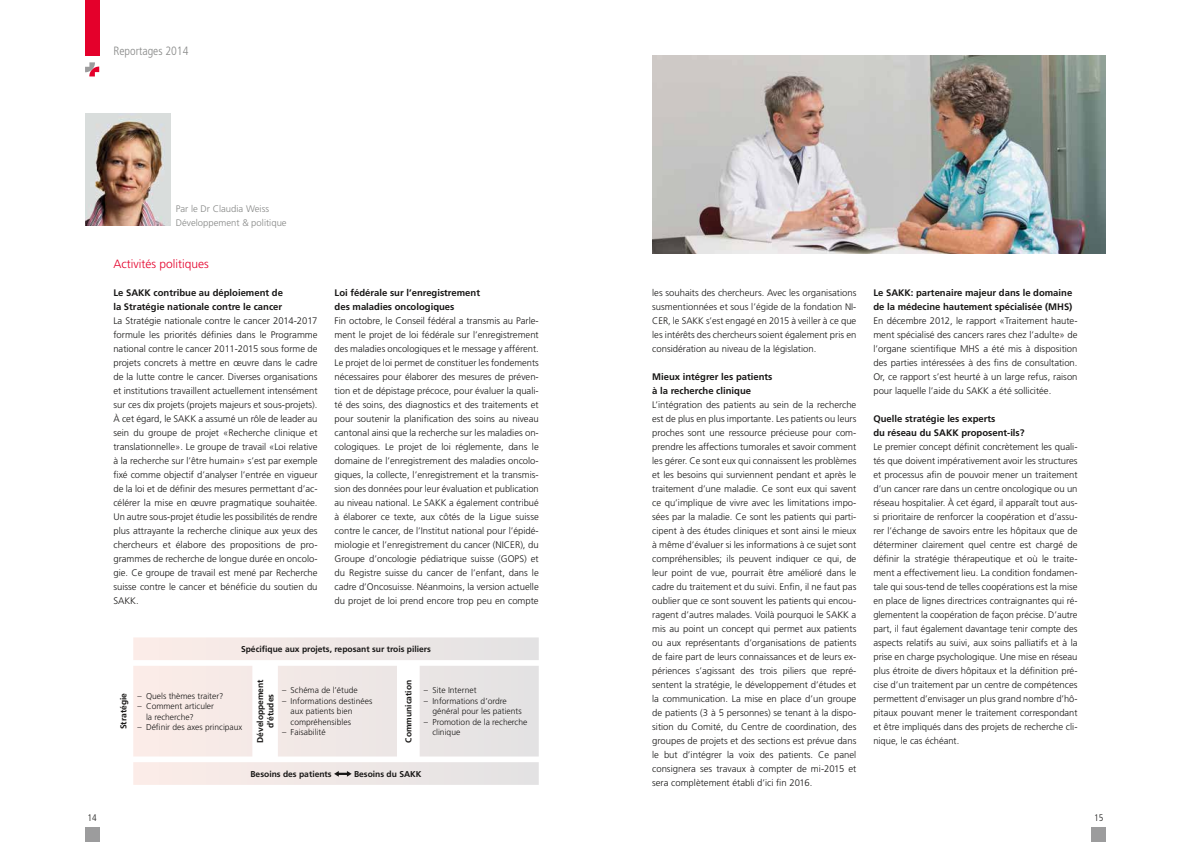
<style>
.page{position:relative;width:1191px;height:842px;background:#fff}
.page>*{position:absolute;margin:0;border:0;box-sizing:border-box;transform-origin:0 0}
.t1{font:300 12px "Frutiger LT Std";color:#e4002b}
.t2{font:300 condensed 12px "Frutiger LT Std";color:#868786}
.t3{font:300 9.5px/14px "Frutiger LT Std";color:#181716;text-align:justify}
.t4{font:700 9.5px/14px "Frutiger LT Std";color:#181716}
.t5{font:300 9.5px/14px "Frutiger LT Std";color:#868786}
.t6{font:300 condensed 9.5px "Frutiger LT Std";color:#181716}
.t7{font:300 8.5px/10.5px "Frutiger LT Std";color:#181716}
.t8{font:700 8.5px/10.5px "Frutiger LT Std";color:#181716;text-align:center}
</style>
<div class="page">
<div style="left:85px;top:828px;width:14px;height:14px;background:#9c9c9d"></div>
<div style="left:1091px;top:828px;width:15px;height:14px;background:#9c9c9d"></div>
<div style="left:85px;top:0;width:14px;height:55px;background:#e4002b"></div>
<svg style="left:85px;top:62px;width:14px;height:14px"></svg>
<svg style="left:133px;top:637px;width:406px;height:148px"></svg>
<svg style="left:334px;top:771px;width:18px;height:6px"></svg>
<img style="left:85px;top:113px;width:85px;height:113px">
<img style="left:652px;top:55px;width:454px;height:199px">
<p class="t2" style="left:113px;top:44px;width:77px">Reportages 2014</p>
<p class="t5" style="left:176px;top:201px;width:112px">Par le Dr Claudia Weiss<br>Développement &amp; politique</p>
<p class="t1" style="left:113px;top:257px;width:97px">Activités politiques</p>
<p class="t4" style="left:113px;top:285px;width:171px">Le SAKK contribue au déploiement de la Stratégie nationale contre le cancer</p>
<p class="t3" style="left:113px;top:313px;width:206px">La Stratégie nationale contre le cancer 2014-2017 formule les priorités définies dans le Programme national contre le cancer 2011-2015 sous forme de projets concrets à mettre en œuvre dans le cadre de la lutte contre le cancer. Diverses organisations et institutions travaillent actuellement intensément sur ces dix projets (projets majeurs et sous-projets).<br>À cet égard, le SAKK a assumé un rôle de leader au sein du groupe de projet «Recherche clinique et translationnelle». Le groupe de travail «Loi relative à la recherche sur l’être humain» s’est par exemple fixé comme objectif d’analyser l’entrée en vigueur de la loi et de définir des mesures permettant d’ac&shy;célérer la mise en œuvre pragmatique souhaitée.<br>Un autre sous-projet étudie les possibilités de rendre plus attrayante la recherche clinique aux yeux des chercheurs et élabore des propositions de pro&shy;grammes de recherche de longue durée en oncolo&shy;gie. Ce groupe de travail est mené par Recherche suisse contre le cancer et bénéficie du soutien du SAKK.</p>
<p class="t4" style="left:334px;top:285px;width:147px">Loi fédérale sur l’enregistrement des maladies oncologiques</p>
<p class="t3" style="left:334px;top:313px;width:206px">Fin octobre, le Conseil fédéral a transmis au Parle&shy;ment le projet de loi fédérale sur l’enregistrement des maladies oncologiques et le message y afférent.<br>Le projet de loi permet de constituer les fondements nécessaires pour élaborer des mesures de préven&shy;tion et de dépistage précoce, pour évaluer la quali&shy;té des soins, des diagnostics et des traitements et pour soutenir la planification des soins au niveau cantonal ainsi que la recherche sur les maladies on&shy;cologiques. Le projet de loi réglemente, dans le domaine de l’enregistrement des maladies oncolo&shy;giques, la collecte, l’enregistrement et la transmis&shy;sion des données pour leur évaluation et publication au niveau national. Le SAKK a également contribué à élaborer ce texte, aux côtés de la Ligue suisse contre le cancer, de l’Institut national pour l’épidé&shy;miologie et l’enregistrement du cancer (NICER), du Groupe d’oncologie pédiatrique suisse (GOPS) et du Registre suisse du cancer de l’enfant, dans le cadre d’Oncosuisse. Néanmoins, la version actuelle du projet de loi prend encore trop peu en compte</p>
<p class="t8" style="left:241px;top:644px;width:191px">Spécifique aux projets, reposant sur trois piliers</p>
<p class="t8" style="left:118px;top:729px;width:38px;rotate:-90deg">Stratégie</p>
<p class="t7" style="left:137px;top:690px;width:87px">– Quels thèmes traiter?</p>
<p class="t7" style="left:146px;top:701px;width:69px;text-indent:-8px">– Comment articuler la recherche?</p>
<p class="t7" style="left:137px;top:722px;width:106px">– Définir des axes principaux</p>
<p class="t8" style="left:255px;top:743px;width:65px;rotate:-90deg">Développement d’études</p>
<p class="t7" style="left:282px;top:685px;width:77px">– Schéma de l’étude</p>
<p class="t7" style="left:291px;top:696px;width:83px;text-indent:-8px">– Informations destinées aux patients bien compréhensibles</p>
<p class="t7" style="left:282px;top:727px;width:45px">– Faisabilité</p>
<p class="t8" style="left:403px;top:742px;width:64px;rotate:-90deg">Communication</p>
<p class="t7" style="left:424px;top:685px;width:54px">– Site Internet</p>
<p class="t7" style="left:432px;top:696px;width:91px;text-indent:-8px">– Informations d’ordre général pour les patients</p>
<p class="t7" style="left:432px;top:717px;width:96px;text-indent:-8px">– Promotion de la recherche clinique</p>
<p class="t8" style="left:250px;top:768px;width:83px">Besoins des patients</p>
<p class="t8" style="left:354px;top:768px;width:69px">Besoins du SAKK</p>
<p class="t3" style="left:652px;top:285px;width:206px">les souhaits des chercheurs. Avec les organisations susmentionnées et sous l’égide de la fondation NI-CER, le SAKK s’est engagé en 2015 à veiller à ce que les intérêts des chercheurs soient également pris en considération au niveau de la législation.</p>
<p class="t4" style="left:652px;top:369px;width:122px">Mieux intégrer les patients à la recherche clinique</p>
<p class="t3" style="left:652px;top:397px;width:206px">L’intégration des patients au sein de la recherche est de plus en plus importante. Les patients ou leurs proches sont une ressource précieuse pour com&shy;prendre les affections tumorales et savoir comment les gérer. Ce sont eux qui connaissent les problèmes et les besoins qui surviennent pendant et après le traitement d’une maladie. Ce sont eux qui savent ce qu’implique de vivre avec les limitations impo&shy;sées par la maladie. Ce sont les patients qui parti&shy;cipent à des études cliniques et sont ainsi le mieux à même d’évaluer si les informations à ce sujet sont compréhensibles; ils peuvent indiquer ce qui, de leur point de vue, pourrait être amélioré dans le cadre du traitement et du suivi. Enfin, il ne faut pas oublier que ce sont souvent les patients qui encou&shy;ragent d’autres malades. Voilà pourquoi le SAKK a mis au point un concept qui permet aux patients ou aux représentants d’organisations de patients de faire part de leurs connaissances et de leurs ex&shy;périences s’agissant des trois piliers que repré&shy;sentent la stratégie, le développement d’études et la communication. La mise en place d’un groupe de patients (3 à 5 personnes) se tenant à la dispo&shy;sition du Comité, du Centre de coordination, des groupes de projets et des sections est prévue dans le but d’intégrer la voix des patients. Ce panel consignera ses travaux à compter de mi-2015 et sera complètement établi d’ici fin 2016.</p>
<p class="t4" style="left:873px;top:285px;width:201px">Le SAKK: partenaire majeur dans le domaine de la médecine hautement spécialisée (MHS)</p>
<p class="t3" style="left:873px;top:313px;width:206px">En décembre 2012, le rapport «Traitement haute&shy;ment spécialisé des cancers rares chez l’adulte» de l’organe scientifique MHS a été mis à disposition des parties intéressées à des fins de consultation.<br>Or, ce rapport s’est heurté à un large refus, raison pour laquelle l’aide du SAKK a été sollicitée.</p>
<p class="t4" style="left:873px;top:411px;width:153px">Quelle stratégie les experts<br>du réseau du SAKK proposent-ils?</p>
<p class="t3" style="left:873px;top:439px;width:206px">Le premier concept définit concrètement les quali&shy;tés que doivent impérativement avoir les structures et processus afin de pouvoir mener un traitement d’un cancer rare dans un centre oncologique ou un réseau hospitalier. À cet égard, il apparaît tout aus&shy;si prioritaire de renforcer la coopération et d’assu&shy;rer l’échange de savoirs entre les hôpitaux que de déterminer clairement quel centre est chargé de définir la stratégie thérapeutique et où le traite&shy;ment a effectivement lieu. La condition fondamen&shy;tale qui sous-tend de telles coopérations est la mise en place de lignes directrices contraignantes qui ré&shy;glementent la coopération de façon précise. D’autre part, il faut également davantage tenir compte des aspects relatifs au suivi, aux soins palliatifs et à la prise en charge psychologique. Une mise en réseau plus étroite de divers hôpitaux et la définition pré&shy;cise d’un traitement par un centre de compétences permettent d’envisager un plus grand nombre d’hô&shy;pitaux pouvant mener le traitement correspondant et être impliqués dans des projets de recherche cli&shy;nique, le cas échéant.</p>
<p class="t6" style="left:88px;top:812px;width:11px">14</p>
<p class="t6" style="left:1094px;top:812px;width:11px">15</p>
</div>
